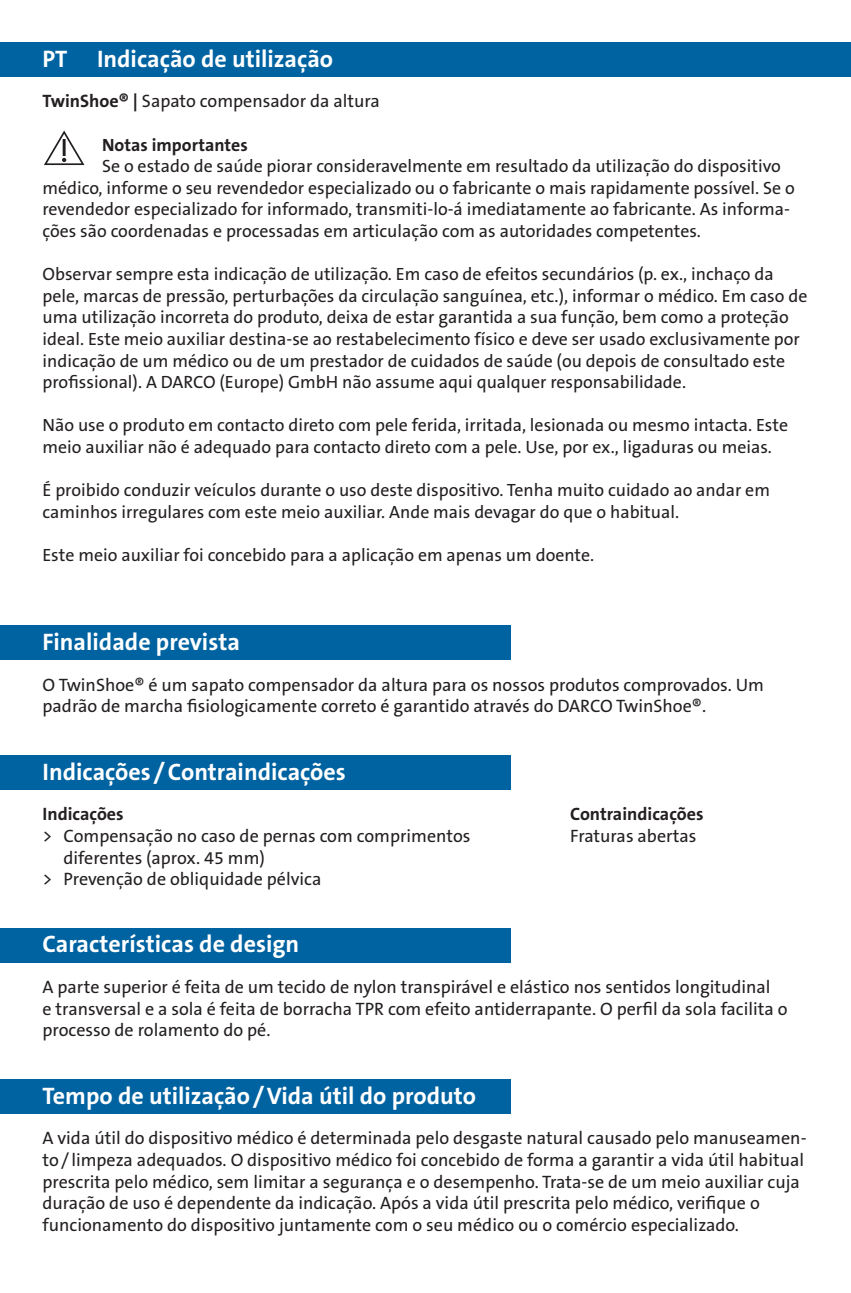
<style>
.page{position:relative;width:851px;height:1293px;background:#fff}
.page>*{position:absolute;margin:0;border:0;box-sizing:border-box;transform-origin:0 0}
.t1{font:700 24px "The Sans B Plus W7";color:#fff}
.t2{font:18px/21.6px "The Sans B Plus W5 Plain";color:#231f20}
.t3{font:700 18px "The Sans B Plus W7";color:#231f20}
.t4{font:17.7px/21.6px "The Sans B Plus W5 Plain";color:#231f20}
.t5{font:700 17.7px "The Sans B Plus W7";color:#231f20}
.s1{font-family:"The Sans B Plus W7";font-weight:700}
</style>
<div class="page">
<div style="left:0;top:43px;width:850px;height:34px;background:#0063a1"></div>
<div style="left:0;top:1079px;width:510px;height:34px;background:#0063a1"></div>
<div style="left:0;top:755px;width:510px;height:34px;background:#0063a1"></div>
<div style="left:0;top:928px;width:510px;height:34px;background:#0063a1"></div>
<div style="left:0;top:626px;width:510px;height:34px;background:#0063a1"></div>
<svg style="left:44px;top:131px;width:40px;height:34px"></svg>
<h1 class="t1" style="left:43px;top:43px;width:292px">PT Indicação de utilização</h1>
<p class="t2" style="left:43px;top:91px;width:339px"><span class="s1">TwinShoe® |</span> Sapato compensador da altura</p>
<p class="t5" style="left:102px;top:133px;width:147px">Notas importantes</p>
<p class="t4" style="left:43px;top:155px;width:753px;text-indent:60px">Se o estado de saúde piorar consideravelmente em resultado da utilização do dispositivo médico, informe o seu revendedor especializado ou o fabricante o mais rapidamente possível. Se o revendedor especializado for informado, transmiti-lo-á imediatamente ao fabricante. As informa&shy;ções são coordenadas e processadas em articulação com as autoridades competentes.</p>
<p class="t4" style="left:43px;top:263px;width:766px">Observar sempre esta indicação de utilização. Em caso de efeitos secundários (p. ex., inchaço da pele, marcas de pressão, perturbações da circulação sanguínea, etc.), informar o médico. Em caso de uma utilização incorreta do produto, deixa de estar garantida a sua função, bem como a proteção ideal. Este meio auxiliar destina-se ao restabelecimento físico e deve ser usado exclusivamente por indicação de um médico ou de um prestador de cuidados de saúde (ou depois de consultado este profissional). A DARCO (Europe) GmbH não assume aqui qualquer responsabilidade.</p>
<p class="t4" style="left:43px;top:415px;width:747px">Não use o produto em contacto direto com pele ferida, irritada, lesionada ou mesmo intacta. Este meio auxiliar não é adequado para contacto direto com a pele. Use, por ex., ligaduras ou meias.</p>
<p class="t4" style="left:43px;top:479px;width:728px">É proibido conduzir veículos durante o uso deste dispositivo. Tenha muito cuidado ao andar em caminhos irregulares com este meio auxiliar. Ande mais devagar do que o habitual.</p>
<p class="t4" style="left:43px;top:544px;width:553px">Este meio auxiliar foi concebido para a aplicação em apenas um doente.</p>
<h1 class="t1" style="left:43px;top:626px;width:199px">Finalidade prevista</h1>
<p class="t2" style="left:43px;top:674px;width:723px">O TwinShoe® é um sapato compensador da altura para os nossos produtos comprovados. Um padrão de marcha fisiologicamente correto é garantido através do DARCO TwinShoe®.</p>
<h1 class="t1" style="left:43px;top:756px;width:305px">Indicações /Contraindicações</h1>
<p class="t3" style="left:43px;top:802px;width:83px">Indicações</p>
<p class="t2" style="left:43px;top:825px;width:429px">&gt; Compensação no caso de pernas com comprimentos</p>
<p class="t2" style="left:64px;top:847px;width:203px">diferentes (aprox. 45 mm)</p>
<p class="t2" style="left:43px;top:868px;width:280px">&gt; Prevenção de obliquidade pélvica</p>
<h1 class="t1" style="left:43px;top:929px;width:258px">Características de design</h1>
<p class="t3" style="left:570px;top:802px;width:135px">Contraindicações</p>
<p class="t2" style="left:570px;top:825px;width:128px">Fraturas abertas</p>
<p class="t2" style="left:43px;top:976px;width:746px">A parte superior é feita de um tecido de nylon transpirável e elástico nos sentidos longitudinal<br>e transversal e a sola é feita de borracha TPR com efeito antiderrapante. O perfil da sola facilita o processo de rolamento do pé.</p>
<h1 class="t1" style="left:43px;top:1080px;width:435px">Tempo de utilização/Vida útil do produto</h1>
<p class="t2" style="left:43px;top:1127px;width:765px">A vida útil do dispositivo médico é determinada pelo desgaste natural causado pelo manuseamen&shy;to/ limpeza adequados. O dispositivo médico foi concebido de forma a garantir a vida útil habitual prescrita pelo médico, sem limitar a segurança e o desempenho. Trata-se de um meio auxiliar cuja duração de uso é dependente da indicação. Após a vida útil prescrita pelo médico, verifique o funcionamento do dispositivo juntamente com o seu médico ou o comércio especializado.</p>
</div>
